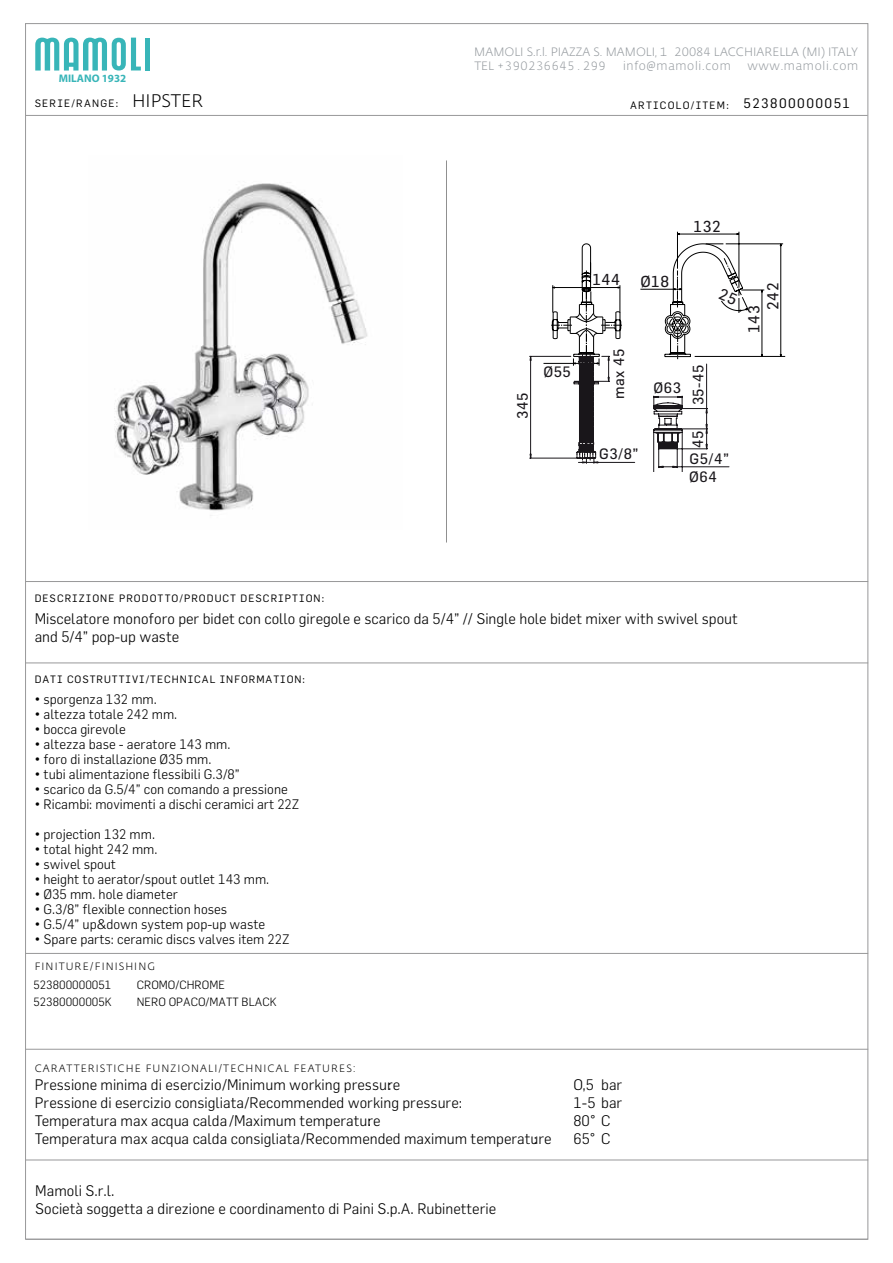
<style>
.page{position:relative;width:893px;height:1263px;background:#fff}
.page>*{position:absolute;margin:0;border:0;box-sizing:border-box;transform-origin:0 0}
.t1{font:300 18px "Fedra Sans Alt Pro";color:#000}
.t2{font:15.6px/18.9px "Flama";letter-spacing:.035em;color:#1a171b}
.t3{font:300 15px/18.1px "Flama";color:#000}
.t4{font:14.7px "Flama";letter-spacing:.035em;color:#1a171b}
.t5{font:300 13.5px "Flama";color:#000}
.t6{font:13.5px "Flama";letter-spacing:.105em;color:#000}
.t7{font:300 12px "Fedra Sans Alt Pro";color:#94999e}
.t8{font:300 12px "Fedra Sans Alt Pro";letter-spacing:.06em;color:#94999e}
.t9{font:300 12px "Fedra Mono Pro";letter-spacing:.05em;color:#94999e}
.t10{font:300 11.7px "Flama";color:#000}
.t11{font:700 10.95px "Myriad Pro";color:#38b5b8}
.t12{font:10.5px "Flama";letter-spacing:.1em;color:#000}
.t13{font:300 10.5px "Fedra Sans Alt Pro";letter-spacing:.1em;color:#000}
.t14{font:10.5px "Flama";letter-spacing:.12em;color:#000}
.s1{font-family:"Fedra Mono Pro"}
.s2{font-family:"Fedra Sans Alt Pro"}
.s3{font-weight:500}
</style>
<div class="page">
<hr style="left:26px;top:581px;width:842px;height:1px;background:#989899">
<hr style="left:26px;top:663px;width:842px;height:1px;background:#989899">
<hr style="left:26px;top:1049px;width:842px;height:1px;background:#989899">
<hr style="left:26px;top:953px;width:842px;height:1px;background:#989899">
<hr style="left:26px;top:1160px;width:842px;height:1px;background:#989899">
<hr style="left:26px;top:115px;width:841px;height:1px;background:#989899">
<div style="left:145px;top:38px;width:5px;height:32px;background:#38b5b8"></div>
<svg style="left:35px;top:38px;width:106px;height:33px"></svg>
<img style="left:114px;top:183px;width:254px;height:333px">
<svg style="left:529px;top:232px;width:256px;height:239px"></svg>
<p class="t11" style="left:59px;top:71px;width:69px">MILANO 1932</p>
<p class="t7" style="left:474px;top:44px;width:385px">MAMOLI S.r.l. PIAZZA S. MAMOLI, <span class="s1">1 20084</span> LACCHIARELLA (MI) ITALY</p>
<p class="t9" style="left:474px;top:59px;width:133px"><span class="s2">TEL</span> +390236645.299</p>
<p class="t8" style="left:623px;top:58px;width:109px">info@mamoli.com</p>
<p class="t8" style="left:747px;top:58px;width:112px">www.mamoli.com</p>
<p class="t1" style="left:132px;top:89px;width:73px">HIPSTER</p>
<p class="t6" style="left:743px;top:95px;width:108px">523800000051</p>
<p class="t14" style="left:35px;top:97px;width:85px">SERIE/RANGE:</p>
<p class="t14" style="left:630px;top:99px;width:100px">ARTICOLO/ITEM:</p>
<p class="t4" style="left:513px;top:419px;width:28px;rotate:-90deg">345</p>
<p class="t4" style="left:543px;top:363px;width:29px">Ø55</p>
<p class="t2" style="left:592px;top:270px;width:29px">144</p>
<p class="t2" style="left:640px;top:271px;width:30px">Ø18</p>
<p class="t2" style="left:693px;top:216px;width:29px">132</p>
<p class="t4" style="left:610px;top:399px;width:52px;rotate:-90deg">max 45</p>
<p class="t4" style="left:599px;top:445px;width:41px">G3/8”</p>
<p class="t4" style="left:653px;top:379px;width:29px">Ø63</p>
<p class="t4" style="left:689px;top:405px;width:42px;rotate:-90deg">35-45</p>
<p class="t4" style="left:689px;top:448px;width:19px;rotate:-90deg">45</p>
<p class="t4" style="left:689px;top:450px;width:41px">G5/4”</p>
<p class="t4" style="left:689px;top:468px;width:29px">Ø64</p>
<p class="t2" style="left:744px;top:310px;width:29px;text-indent:-23px;rotate:-90deg">143<br>242</p>
<p class="t12" style="left:35px;top:592px;width:291px">DESCRIZIONE PRODOTTO/PRODUCT DESCRIPTION:</p>
<p class="t3" style="left:35px;top:609px;width:704px">Miscelatore monoforo per bidet con collo giregole e scarico da 5/4” // Single hole bidet mixer with swivel spout and 5/4” pop-up waste</p>
<p class="t12" style="left:35px;top:673px;width:272px">DATI COSTRUTTIVI/TECHNICAL INFORMATION:</p>
<p class="t5" style="left:35px;top:691px;width:124px"><span class="s3">•</span> sporgenza 132 mm.</p>
<p class="t5" style="left:35px;top:706px;width:144px"><span class="s3">•</span> altezza totale 242 mm.</p>
<p class="t5" style="left:35px;top:721px;width:93px"><span class="s3">•</span> bocca girevole</p>
<p class="t5" style="left:35px;top:736px;width:197px"><span class="s3">•</span> altezza base - aeratore 143 mm.</p>
<p class="t5" style="left:35px;top:751px;width:178px"><span class="s3">•</span> foro di installazione Ø35 mm.</p>
<p class="t5" style="left:35px;top:766px;width:206px"><span class="s3">•</span> tubi alimentazione flessibili G.3/8”</p>
<p class="t5" style="left:35px;top:781px;width:254px"><span class="s3">•</span> scarico da G.5/4” con comando a pressione</p>
<p class="t5" style="left:35px;top:796px;width:266px"><span class="s3">•</span> Ricambi: movimenti a dischi ceramici art 22Z</p>
<p class="t5" style="left:35px;top:826px;width:122px"><span class="s3">•</span> projection 132 mm.</p>
<p class="t5" style="left:35px;top:841px;width:124px"><span class="s3">•</span> total hight 242 mm.</p>
<p class="t5" style="left:35px;top:856px;width:83px"><span class="s3">•</span> swivel spout</p>
<p class="t5" style="left:35px;top:871px;width:236px"><span class="s3">•</span> height to aerator/spout outlet 143 mm.</p>
<p class="t5" style="left:35px;top:886px;width:145px"><span class="s3">•</span> Ø35 mm. hole diameter</p>
<p class="t5" style="left:35px;top:901px;width:194px"><span class="s3">•</span> G.3/8” flexible connection hoses</p>
<p class="t5" style="left:35px;top:916px;width:232px"><span class="s3">•</span> G.5/4” up&amp;down system pop-up waste</p>
<p class="t5" style="left:35px;top:931px;width:256px"><span class="s3">•</span> Spare parts: ceramic discs valves item 22Z</p>
<p class="t13" style="left:35px;top:959px;width:122px">FINITURE/FINISHING</p>
<p class="t10" style="left:34px;top:978px;width:79px">523800000051</p>
<p class="t10" style="left:137px;top:978px;width:89px">CROMO/CHROME</p>
<p class="t10" style="left:34px;top:995px;width:80px">52380000005K</p>
<p class="t10" style="left:137px;top:995px;width:141px">NERO OPACO/MATT BLACK</p>
<p class="t13" style="left:35px;top:1061px;width:323px">CARATTERISTICHE FUNZIONALI/TECHNICAL FEATURES:</p>
<p class="t3" style="left:35px;top:1075px;width:518px">Pressione minima di esercizio/Minimum working pressure:<br>Pressione di esercizio consigliata/Recommended working pressure:<br>Temperatura max acqua calda/Maximum temperature:<br>Temperatura max acqua calda consigliata/Recommended maximum temperature</p>
<p class="t3" style="left:534px;top:1129px;width:5px">:</p>
<p class="t3" style="left:35px;top:1181px;width:462px">Mamoli S.r.l.<br>Società soggetta a direzione e coordinamento di Paini S.p.A. Rubinetterie</p>
<p class="t3" style="left:573px;top:1075px;width:50px">O,5 bar<br>1-5 bar<br>80° C<br>65° C</p>
</div>
